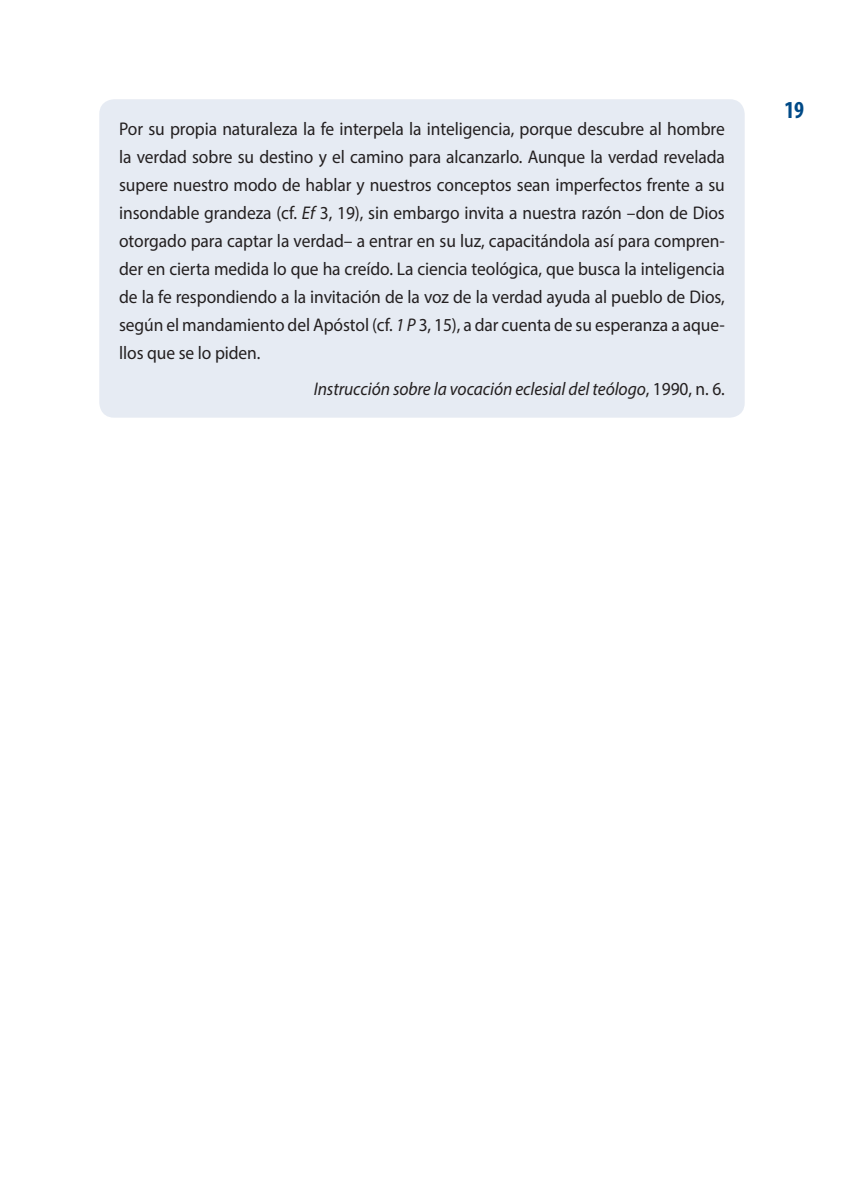
<style>
.page{position:relative;width:844px;height:1191px;background:#fff}
.page>*{position:absolute;margin:0;border:0;box-sizing:border-box;transform-origin:0 0}
.t1{font:700 condensed 24.5px "Myriad Pro";color:#004a87;scale:.95 1}
.textos_para_lectura{font:18.38px/28px "Myriad Pro";letter-spacing:-.005em;color:#231f20;text-align:justify;scale:.95 1}
.textos_para_lectura-2{font:italic 18.38px "Myriad Pro";letter-spacing:-.005em;color:#231f20;scale:.95 1}
.s1{font-style:italic}
.s2{font-style:normal}
</style>
<div class="page">
<div style="left:99px;top:99px;width:645px;height:319px;background:#e6ebf3;border-radius:15px"></div>
<p class="textos_para_lectura" style="left:119px;top:114px;width:639px">Por su propia naturaleza la fe interpela la inteligencia, porque descubre al hombre la verdad sobre su destino y el camino para alcanzarlo. Aunque la verdad revelada supere nuestro modo de hablar y nuestros conceptos sean imperfectos frente a su insondable grandeza (cf. <span class="s1">Ef</span> 3, 19), sin embargo invita a nuestra razón –don de Dios otorgado para captar la verdad– a entrar en su luz, capacitándola así para compren&shy;der en cierta medida lo que ha creído. La ciencia teológica, que busca la inteligencia de la fe respondiendo a la invitación de la voz de la verdad ayuda al pueblo de Dios, según el mandamiento del Apóstol (cf. <span class="s1">1 P</span> 3, 15), a dar cuenta de su esperanza a aque&shy;llos que se lo piden.</p>
<p class="textos_para_lectura-2" style="left:313px;top:377px;width:434px">Instrucción sobre la vocación eclesial del teólogo<span class="s2">, 1990, n. 6.</span></p>
<h1 class="t1" style="left:784px;top:94px;width:22px">19</h1>
</div>
